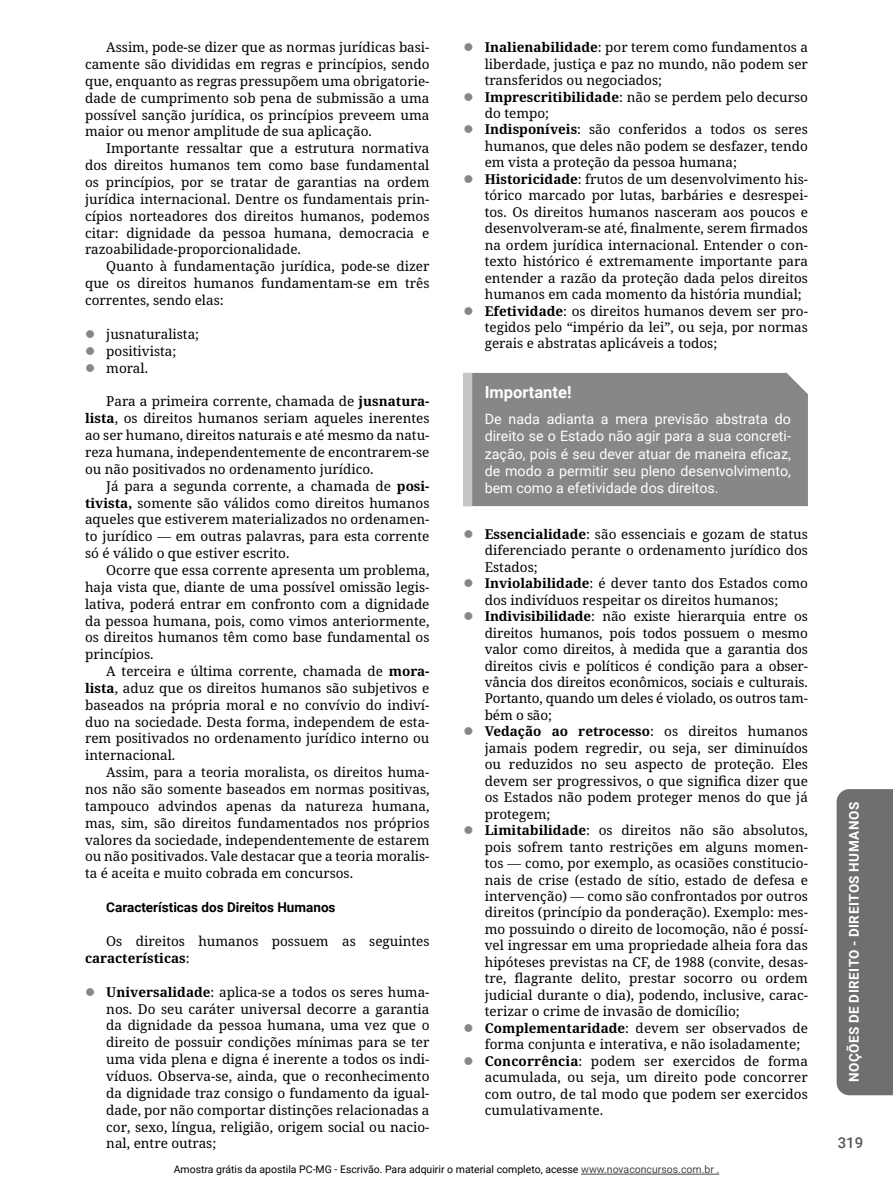
<style>
.page{position:relative;width:893px;height:1191px;background:#fff}
.page>*{position:absolute;margin:0;border:0;box-sizing:border-box;transform-origin:0 0}
.Título{font:700 16.5px "Roboto";color:#fff}
.t1{font:500 15px "Roboto";color:#575757}
.Texto{font:14.25px/17.4px "Roboto";color:#fff;text-align:justify}
.Parágrafos{font:13.5px/16.8px "Noto Serif";color:#000;text-align:justify}
.Subtópico{font:700 13.5px "Roboto";color:#000}
.t2{font:700 13.5px "Roboto";letter-spacing:.035em;color:#fff}
.t3{font:10.5px "Roboto";color:#000}
.s1{font-weight:700}
.s2{color:#454545}
</style>
<div class="page">
<div style="left:837px;top:789px;width:56px;height:306px;background:#6f6f6f"></div>
<hr style="left:581px;top:1173px;width:138px;height:1px;background:#454545">
<div style="left:472px;top:373px;width:336px;height:133px;background:#878787"></div>
<div style="left:463px;top:373px;width:9px;height:133px;background:#c6c6c6"></div>
<p class="Parágrafos" style="left:85px;top:39px;width:346px;text-indent:21px">Assim, pode-se dizer que as normas jurídicas basi&shy;camente são divididas em regras e princípios, sendo que, enquanto as regras pressupõem uma obrigatorie&shy;dade de cumprimento sob pena de submissão a uma possível sanção jurídica, os princípios preveem uma maior ou menor amplitude de sua aplicação.</p>
<p class="Parágrafos" style="left:85px;top:140px;width:346px;text-indent:21px">Importante ressaltar que a estrutura normativa dos direitos humanos tem como base fundamental os princípios, por se tratar de garantias na ordem jurídica internacional. Dentre os fundamentais prin&shy;cípios norteadores dos direitos humanos, podemos citar: dignidade da pessoa humana, democracia e razoabilidade-proporcionalidade.</p>
<p class="Parágrafos" style="left:85px;top:258px;width:346px;text-indent:21px">Quanto à fundamentação jurídica, pode-se dizer que os direitos humanos fundamentam-se em três correntes, sendo elas:</p>
<p class="Parágrafos" style="left:106px;top:326px;width:94px">jusnaturalista;</p>
<p class="Parágrafos" style="left:106px;top:343px;width:71px">positivista;</p>
<p class="Parágrafos" style="left:106px;top:360px;width:43px">moral.</p>
<p class="Parágrafos" style="left:85px;top:393px;width:346px;text-indent:21px">Para a primeira corrente, chamada de <span class="s1">jusnatura&shy;lista</span>, os direitos humanos seriam aqueles inerentes ao ser humano, direitos naturais e até mesmo da natu&shy;reza humana, independentemente de encontrarem-se ou não positivados no ordenamento jurídico.</p>
<p class="Parágrafos" style="left:85px;top:478px;width:346px;text-indent:21px">Já para a segunda corrente, a chamada de <span class="s1">posi&shy;tivista,</span> somente são válidos como direitos humanos aqueles que estiverem materializados no ordenamen&shy;to jurídico — em outras palavras, para esta corrente só é válido o que estiver escrito.</p>
<p class="Parágrafos" style="left:85px;top:562px;width:346px;text-indent:21px">Ocorre que essa corrente apresenta um problema, haja vista que, diante de uma possível omissão legis&shy;lativa, poderá entrar em confronto com a dignidade da pessoa humana, pois, como vimos anteriormente, os direitos humanos têm como base fundamental os princípios.</p>
<p class="Parágrafos" style="left:85px;top:663px;width:346px;text-indent:21px">A terceira e última corrente, chamada de <span class="s1">mora&shy;lista</span>, aduz que os direitos humanos são subjetivos e baseados na própria moral e no convívio do indiví&shy;duo na sociedade. Desta forma, independem de esta&shy;rem positivados no ordenamento jurídico interno ou internacional.</p>
<p class="Parágrafos" style="left:85px;top:764px;width:346px;text-indent:21px">Assim, para a teoria moralista, os direitos huma&shy;nos não são somente baseados em normas positivas, tampouco advindos apenas da natureza humana, mas, sim, são direitos fundamentados nos próprios valores da sociedade, independentemente de estarem ou não positivados. Vale destacar que a teoria moralis&shy;ta é aceita e muito cobrada em concursos.</p>
<p class="Subtópico" style="left:106px;top:898px;width:231px">Características dos Direitos Humanos</p>
<p class="Parágrafos" style="left:85px;top:933px;width:346px;text-indent:21px">Os direitos humanos possuem as seguintes <span class="s1">características</span>:</p>
<p class="Parágrafos" style="left:106px;top:984px;width:325px"><span class="s1">Universalidade</span>: aplica-se a todos os seres huma&shy;nos. Do seu caráter universal decorre a garantia da dignidade da pessoa humana, uma vez que o direito de possuir condições mínimas para se ter uma vida plena e digna é inerente a todos os indi&shy;víduos. Observa-se, ainda, que o reconhecimento da dignidade traz consigo o fundamento da igual&shy;dade, por não comportar distinções relacionadas a cor, sexo, língua, religião, origem social ou nacio&shy;nal, entre outras;</p>
<p class="Parágrafos" style="left:485px;top:39px;width:325px"><span class="s1">Inalienabilidade</span>: por terem como fundamentos a liberdade, justiça e paz no mundo, não podem ser transferidos ou negociados;</p>
<p class="Parágrafos" style="left:485px;top:89px;width:325px"><span class="s1">Imprescritibilidade</span>: não se perdem pelo decurso do tempo;</p>
<p class="Parágrafos" style="left:485px;top:122px;width:325px"><span class="s1">Indisponíveis</span>: são conferidos a todos os seres humanos, que deles não podem se desfazer, tendo em vista a proteção da pessoa humana;</p>
<p class="Parágrafos" style="left:485px;top:171px;width:325px"><span class="s1">Historicidade</span>: frutos de um desenvolvimento his&shy;tórico marcado por lutas, barbáries e desrespei&shy;tos. Os direitos humanos nasceram aos poucos e desenvolveram-se até, finalmente, serem firmados na ordem jurídica internacional. Entender o con&shy;texto histórico é extremamente importante para entender a razão da proteção dada pelos direitos humanos em cada momento da história mundial;</p>
<p class="Parágrafos" style="left:485px;top:303px;width:325px"><span class="s1">Efetividade</span>: os direitos humanos devem ser pro&shy;tegidos pelo “império da lei”, ou seja, por normas gerais e abstratas aplicáveis a todos;</p>
<p class="Título" style="left:485px;top:380px;width:88px">Importante!</p>
<p class="Texto" style="left:485px;top:409px;width:308px">De nada adianta a mera previsão abstrata do direito se o Estado não agir para a sua concreti&shy;zação, pois é seu dever atuar de maneira eficaz, de modo a permitir seu pleno desenvolvimento, bem como a efetividade dos direitos.</p>
<p class="Parágrafos" style="left:485px;top:526px;width:325px"><span class="s1">Essencialidade</span>: são essenciais e gozam de status diferenciado perante o ordenamento jurídico dos Estados;</p>
<p class="Parágrafos" style="left:485px;top:575px;width:325px"><span class="s1">Inviolabilidade</span>: é dever tanto dos Estados como dos indivíduos respeitar os direitos humanos;</p>
<p class="Parágrafos" style="left:485px;top:608px;width:325px"><span class="s1">Indivisibilidade</span>: não existe hierarquia entre os direitos humanos, pois todos possuem o mesmo valor como direitos, à medida que a garantia dos direitos civis e políticos é condição para a obser&shy;vância dos direitos econômicos, sociais e culturais.<br>Portanto, quando um deles é violado, os outros tam&shy;bém o são;</p>
<p class="Parágrafos" style="left:485px;top:723px;width:325px"><span class="s1">Vedação ao retrocesso</span>: os direitos humanos jamais podem regredir, ou seja, ser diminuídos ou reduzidos no seu aspecto de proteção. Eles devem ser progressivos, o que significa dizer que os Estados não podem proteger menos do que já protegem;</p>
<p class="Parágrafos" style="left:485px;top:822px;width:325px"><span class="s1">Limitabilidade</span>: os direitos não são absolutos, pois sofrem tanto restrições em alguns momen&shy;tos — como, por exemplo, as ocasiões constitucio&shy;nais de crise (estado de sítio, estado de defesa e intervenção) — como são confrontados por outros direitos (princípio da ponderação). Exemplo: mes&shy;mo possuindo o direito de locomoção, não é possí&shy;vel ingressar em uma propriedade alheia fora das hipóteses previstas na CF, de 1988 (convite, desas&shy;tre, flagrante delito, prestar socorro ou ordem judicial durante o dia), podendo, inclusive, carac&shy;terizar o crime de invasão de domicílio;</p>
<p class="Parágrafos" style="left:485px;top:1020px;width:325px"><span class="s1">Complementaridade</span>: devem ser observados de forma conjunta e interativa, e não isoladamente;</p>
<p class="Parágrafos" style="left:485px;top:1053px;width:325px"><span class="s1">Concorrência</span>: podem ser exercidos de forma acumulada, ou seja, um direito pode concorrer com outro, de tal modo que podem ser exercidos cumulativamente.</p>
<p class="t3" style="left:174px;top:1162px;width:547px">Amostra grátis da apostila PC-MG - Escrivão. Para adquirir o material completo, acesse <span class="s2">www.novaconcursos.com.br .</span></p>
<p class="t2" style="left:845px;top:1082px;width:282px;rotate:-90deg">NOÇÕES DE DIREITO - DIREITOS HUMANOS</p>
<p class="t1" style="left:838px;top:1132px;width:27px">319</p>
</div>
